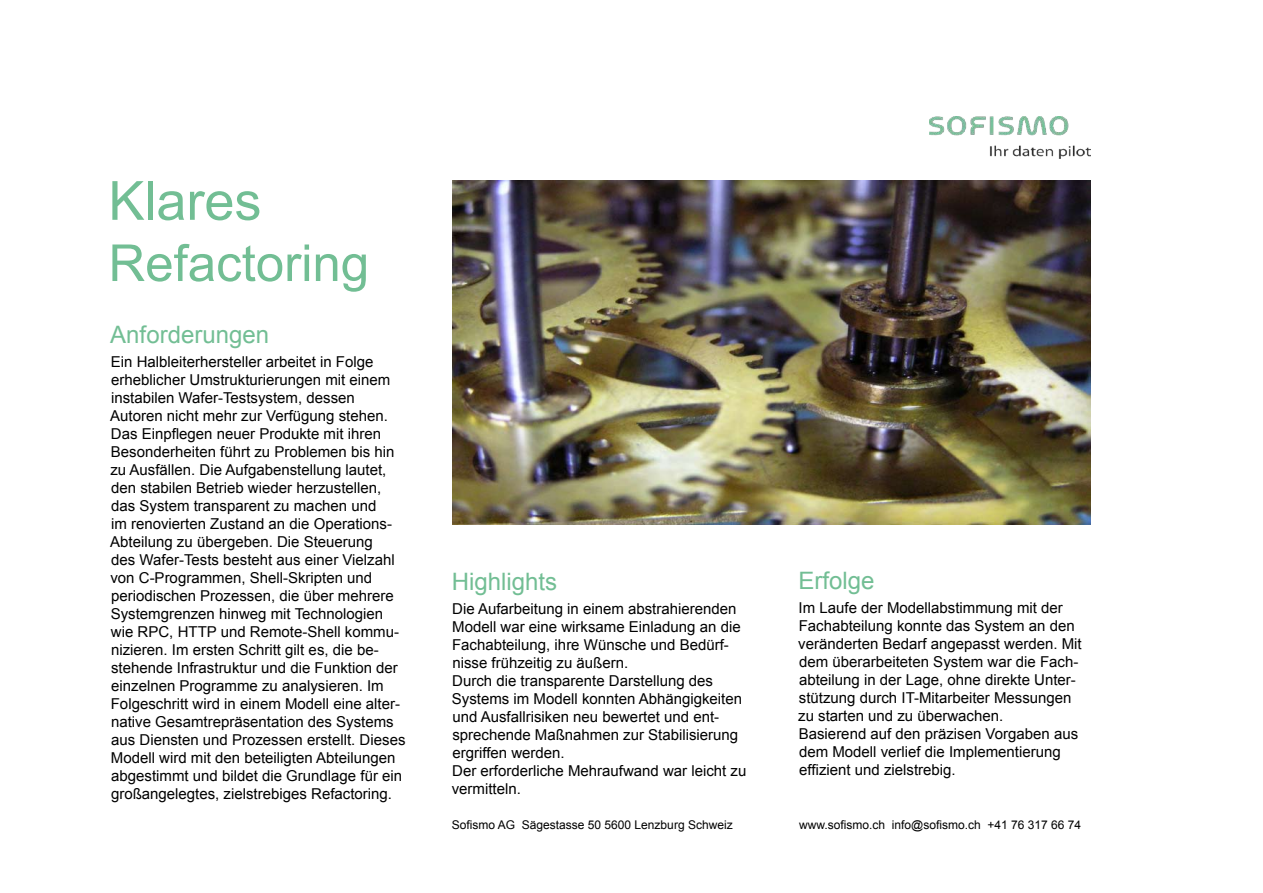
<style>
.page{position:relative;width:1263px;height:893px;background:#fff}
.page>*{position:absolute;margin:0;border:0;box-sizing:border-box;transform-origin:0 0}
.t1{font:54px "Arial";color:#72be94}
.t2{font:51px "Arial";color:#72be94}
.t3{font:24px "Arial";color:#72be94}
.t4{font:15px/18px "Arial";color:#000}
.t5{font:12px "Arial";color:#000}
</style>
<div class="page">
<img style="left:929px;top:116px;width:162px;height:42px">
<img style="left:453px;top:181px;width:637px;height:343px">
<h1 class="t1" style="left:108px;top:165px;width:155px">Klares</h1>
<h2 class="t2" style="left:108px;top:230px;width:262px">Refactoring</h2>
<h3 class="t3" style="left:110px;top:319px;width:160px">Anforderungen</h3>
<p class="t4" style="left:110px;top:353px;width:297px">Ein Halbleiterhersteller arbeitet in Folge erheblicher Umstrukturierungen mit einem instabilen Wafer-Testsystem, dessen Autoren nicht mehr zur Verfügung stehen.<br>Das Einpflegen neuer Produkte mit ihren Besonderheiten führt zu Problemen bis hin zu Ausfällen. Die Aufgabenstellung lautet, den stabilen Betrieb wieder herzustellen, das System transparent zu machen und<br>im renovierten Zustand an die Operations-Abteilung zu übergeben. Die Steuerung<br>des Wafer-Tests besteht aus einer Vielzahl von C-Programmen, Shell-Skripten und periodischen Prozessen, die über mehrere Systemgrenzen hinweg mit Technologien wie RPC, HTTP und Remote-Shell kommu&shy;nizieren. Im ersten Schritt gilt es, die be&shy;stehende Infrastruktur und die Funktion der einzelnen Programme zu analysieren. Im Folgeschritt wird in einem Modell eine alter&shy;native Gesamtrepräsentation des Systems aus Diensten und Prozessen erstellt. Dieses Modell wird mit den beteiligten Abteilungen abgestimmt und bildet die Grundlage für ein großangelegtes, zielstrebiges Refactoring.</p>
<h3 class="t3" style="left:798px;top:565px;width:78px">Erfolge</h3>
<p class="t4" style="left:798px;top:599px;width:285px">Im Laufe der Modellabstimmung mit der Fachabteilung konnte das System an den veränderten Bedarf angepasst werden. Mit dem überarbeiteten System war die Fach&shy;abteilung in der Lage, ohne direkte Unter&shy;stützung durch IT-Mitarbeiter Messungen zu starten und zu überwachen.<br>Basierend auf den präzisen Vorgaben aus dem Modell verlief die Implementierung effizient und zielstrebig.</p>
<h3 class="t3" style="left:452px;top:565px;width:107px">Highlights</h3>
<p class="t4" style="left:452px;top:600px;width:296px">Die Aufarbeitung in einem abstrahierenden Modell war eine wirksame Einladung an die Fachabteilung, ihre Wünsche und Bedürf&shy;nisse frühzeitig zu äußern.<br>Durch die transparente Darstellung des Systems im Modell konnten Abhängigkeiten und Ausfallrisiken neu bewertet und ent&shy;sprechende Maßnahmen zur Stabilisierung ergriffen werden.<br>Der erforderliche Mehraufwand war leicht zu vermitteln.</p>
<p class="t5" style="left:452px;top:817px;width:282px">Sofismo AG Sägestasse 50 5600 Lenzburg Schweiz</p>
<p class="t5" style="left:799px;top:817px;width:283px">www.sofismo.ch info@sofismo.ch +41 76 317 66 74</p>
</div>
